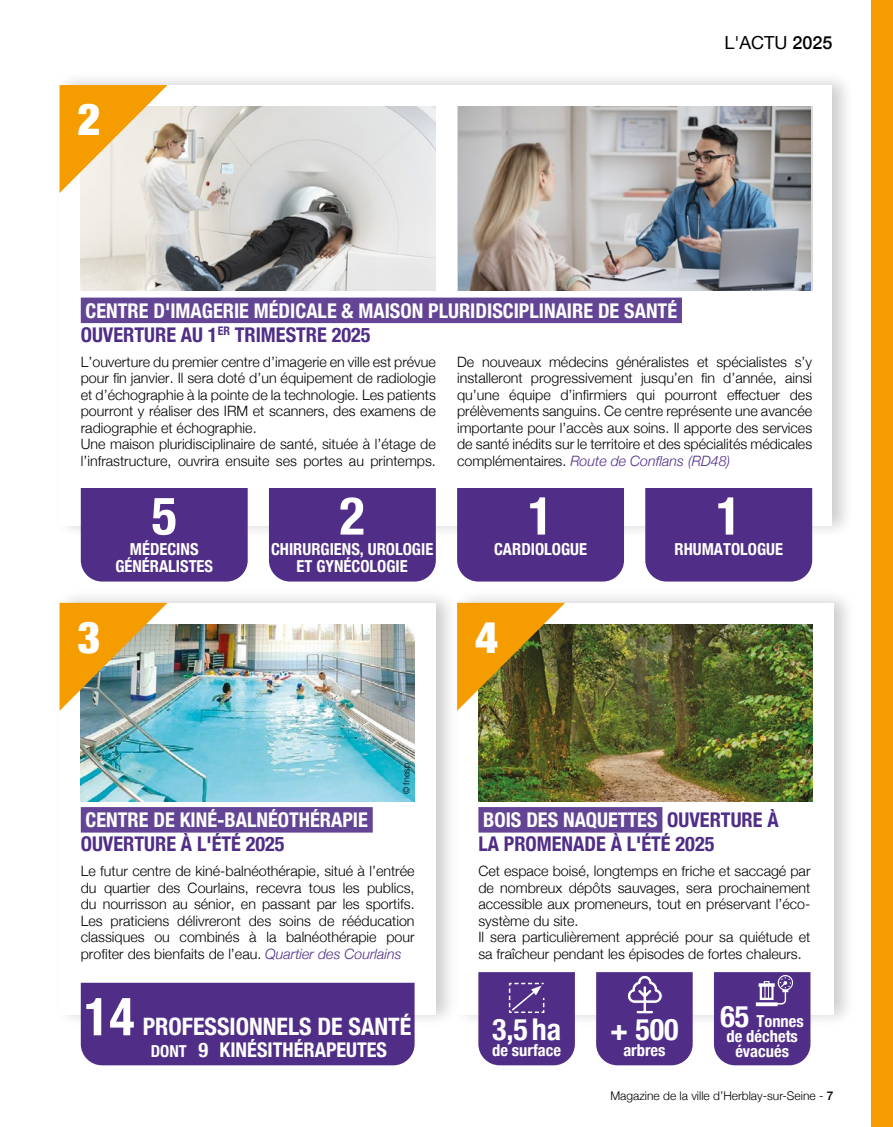
<style>
.page{position:relative;width:893px;height:1127px;background:#fff}
.page>*{position:absolute;margin:0;border:0;box-sizing:border-box;transform-origin:0 0}
.t1{font:700 condensed 52.5px "Helvetica Neue";color:#fff}
.t2{font:900 condensed 44.4px "Helvetica Neue";color:#fff}
.t3{font:700 condensed 30px "Helvetica Neue";color:#fff}
.t4{font:700 condensed 24px "Helvetica Neue";color:#fff}
.t5{font:700 condensed 20.25px/24px "Helvetica Neue";color:#fff}
.t6{font:700 condensed 20.25px/24px "Helvetica Neue";color:#502d87}
.t7{font:18px "Helvetica Neue";color:#000}
.t8{font:700 condensed 16.5px/16.5px "Helvetica Neue";color:#fff;text-align:center}
.t9{font:300 14.25px/16.5px "Helvetica Neue";color:#000;text-align:justify}
.t10{font:300 12px "Helvetica Neue";color:#000}
.t11{font:300 9px "Helvetica Neue";color:#000}
.s1{font-weight:500}
.s2{color:#502d87}
.s3{font-style:italic;color:#502d87}
.s4{font-size:52.5px}
.s5{font-size:16.5px}
.s6{color:#fff}
.s7{font-size:30px}
</style>
<div class="page">
<div style="left:54px;top:71px;width:801px;height:468px;background:#000;opacity:.2"></div>
<div style="left:60px;top:85px;width:772px;height:440px;background:#fff"></div>
<div style="left:54px;top:589px;width:404px;height:439px;background:#000;opacity:.2"></div>
<div style="left:60px;top:603px;width:376px;height:411px;background:#fff"></div>
<div style="left:452px;top:589px;width:404px;height:439px;background:#000;opacity:.2"></div>
<div style="left:457px;top:603px;width:376px;height:411px;background:#fff"></div>
<div style="left:81px;top:488px;width:167px;height:93px;background:#502d87"></div>
<div style="left:269px;top:488px;width:167px;height:93px;background:#502d87"></div>
<div style="left:457px;top:488px;width:167px;height:93px;background:#502d87"></div>
<div style="left:645px;top:488px;width:167px;height:93px;background:#502d87"></div>
<div style="left:81px;top:983px;width:334px;height:82px;background:#502d87"></div>
<img style="left:81px;top:106px;width:355px;height:185px">
<img style="left:458px;top:106px;width:353px;height:185px">
<img style="left:81px;top:624px;width:334px;height:177px">
<img style="left:478px;top:624px;width:334px;height:177px">
<div style="left:81px;top:298px;width:601px;height:25px;background:#644595"></div>
<div style="left:81px;top:807px;width:292px;height:25px;background:#644595"></div>
<div style="left:478px;top:807px;width:184px;height:25px;background:#644595"></div>
<svg style="left:60px;top:85px;width:108px;height:108px;background:#efc06e"></svg>
<img style="left:60px;top:603px;width:108px;height:108px">
<img style="left:457px;top:603px;width:108px;height:108px">
<svg style="left:596px;top:972px;width:97px;height:93px;background:#5b3a8e"></svg>
<svg style="left:478px;top:972px;width:97px;height:93px;background:#58368c"></svg>
<svg style="left:714px;top:972px;width:96px;height:93px;background:#5a3a8e"></svg>
<div style="left:872px;top:0;width:21px;height:1127px;background:#f59c00"></div>
<p class="t2" style="left:78px;top:82px;width:25px">2</p>
<p class="t7" style="left:724px;top:30px;width:110px">L'ACTU <span class="s1">2025</span></p>
<p class="t5" style="left:81px;top:297px;width:598px">CENTRE D'IMAGERIE MÉDICALE &amp; MAISON PLURIDISCIPLINAIRE DE SANTÉ<br><span class="s2">OUVERTURE AU 1</span><sup>ER</sup> <span class="s2">TRIMESTRE 2025</span></p>
<p class="t9" style="left:81px;top:352px;width:357px">L’ouverture du premier centre d’imagerie en ville est prévue pour fin janvier. Il sera doté d’un équipement de radiologie et d’échographie à la pointe de la technologie. Les patients pourront y réaliser des IRM et scanners, des examens de radiographie et échographie.</p>
<p class="t9" style="left:81px;top:435px;width:357px">Une maison pluridisciplinaire de santé, située à l’étage de l’infrastructure, ouvrira ensuite ses portes au printemps.</p>
<p class="t9" style="left:457px;top:352px;width:357px">De nouveaux médecins généralistes et spécialistes s’y installeront progressivement jusqu’en fin d’année, ainsi qu’une équipe d’infirmiers qui pourront effectuer des prélèvements sanguins. Ce centre représente une avancée importante pour l’accès aux soins. Il apporte des services de santé inédits sur le territoire et des spécialités médicales complémentaires. <span class="s3">Route de Conflans (RD48)</span></p>
<p class="t1" style="left:152px;top:472px;width:27px">5</p>
<p class="t8" style="left:115px;top:540px;width:99px">MÉDECINS<br>GÉNÉRALISTES</p>
<p class="t1" style="left:340px;top:472px;width:27px">2</p>
<p class="t8" style="left:271px;top:540px;width:164px">CHIRURGIENS, UROLOGIE<br>ET GYNÉCOLOGIE</p>
<p class="t1" style="left:528px;top:472px;width:27px">1</p>
<p class="t8" style="left:494px;top:540px;width:94px">CARDIOLOGUE</p>
<p class="t2" style="left:78px;top:600px;width:25px">3</p>
<p class="t2" style="left:475px;top:600px;width:25px">4</p>
<p class="t11" style="left:399px;top:794px;width:33px;rotate:-90deg">© fnesp</p>
<p class="t1" style="left:716px;top:472px;width:27px">1</p>
<p class="t8" style="left:674px;top:540px;width:110px">RHUMATOLOGUE</p>
<p class="t5" style="left:81px;top:807px;width:289px">CENTRE DE KINÉ-BALNÉOTHÉRAPIE<br><span class="s2">OUVERTURE À L'ÉTÉ 2025</span></p>
<p class="t9" style="left:81px;top:862px;width:335px">Le futur centre de kiné-balnéothérapie, situé à l’entrée du quartier des Courlains, recevra tous les publics, du nourrisson au sénior, en passant par les sportifs.<br>Les praticiens délivreront des soins de rééducation classiques ou combinés à la balnéothérapie pour profiter des bienfaits de l’eau. <span class="s3">Quartier des Courlains</span></p>
<p class="t4" style="left:84px;top:1007px;width:329px"><span class="s4">14</span> PROFESSIONNELS DE SANTÉ</p>
<p class="t5" style="left:151px;top:1036px;width:238px"><span class="s5">DONT</span> 9 KINÉSITHÉRAPEUTES</p>
<p class="t6" style="left:478px;top:807px;width:302px"><span class="s6">BOIS DES NAQUETTES</span> OUVERTURE À<br>LA PROMENADE À L'ÉTÉ 2025</p>
<p class="t9" style="left:478px;top:862px;width:334px">Cet espace boisé, longtemps en friche et saccagé par de nombreux dépôts sauvages, sera prochainement accessible aux promeneurs, tout en préservant l’éco&shy;système du site.</p>
<p class="t9" style="left:478px;top:928px;width:334px">Il sera particulièrement apprécié pour sa quiétude et sa fraîcheur pendant les épisodes de fortes chaleurs.</p>
<p class="t3" style="left:492px;top:1004px;width:71px">3,5 ha</p>
<p class="t8" style="left:492px;top:1041px;width:71px">de surface</p>
<p class="t3" style="left:610px;top:1004px;width:70px">+ 500</p>
<p class="t8" style="left:623px;top:1041px;width:44px">arbres</p>
<p class="t8" style="left:720px;top:1012px;width:85px"><span class="s7">65</span> Tonnes</p>
<p class="t8" style="left:726px;top:1027px;width:73px;line-height:15px">de déchets évacués</p>
<p class="t10" style="left:610px;top:1086px;width:225px">Magazine de la ville d’Herblay-sur-Seine - <span class="s1">7</span></p>
</div>
